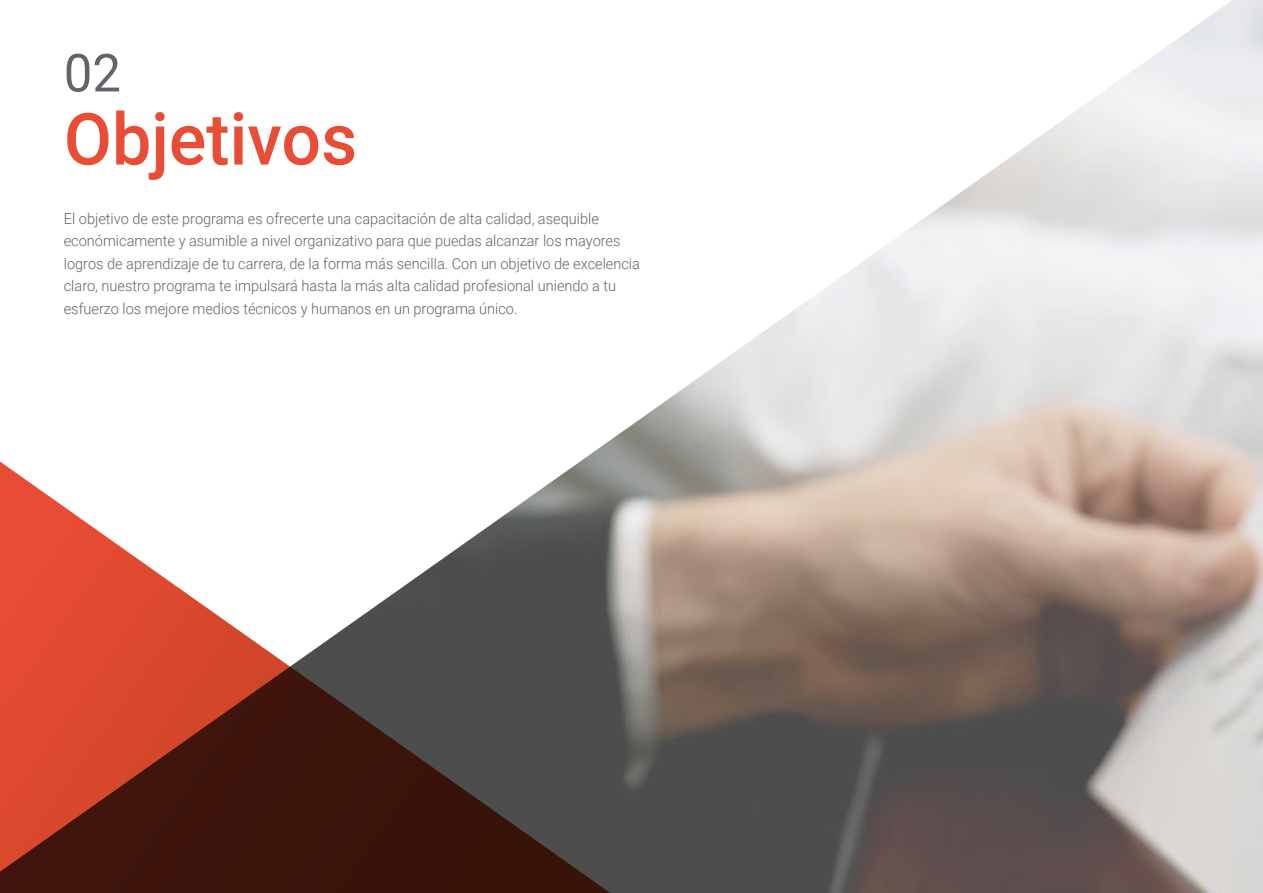
<style>
.page{position:relative;width:1263px;height:893px;background:#fff}
.page>*{position:absolute;margin:0;border:0;box-sizing:border-box;transform-origin:0 0}
.t1{font:500 72px "Roboto";color:#e94d35}
.t2{font:52.5px "Roboto";color:#61646a}
.t3{font:300 15px/22.5px "Roboto";color:#61646a}
</style>
<div class="page">
<img style="left:602px;top:0;width:661px;height:893px">
<svg style="left:0;top:446px;width:640px;height:447px"></svg>
<h2 class="t2" style="left:64px;top:36px;width:59px">02</h2>
<h1 class="t1" style="left:64px;top:89px;width:295px">Objetivos</h1>
<p class="t3" style="left:64px;top:207px;width:578px">El objetivo de este programa es ofrecerte una capacitación de alta calidad, asequible económicamente y asumible a nivel organizativo para que puedas alcanzar los mayores logros de aprendizaje de tu carrera, de la forma más sencilla. Con un objetivo de excelencia claro, nuestro programa te impulsará hasta la más alta calidad profesional uniendo a tu esfuerzo los mejore medios técnicos y humanos en un programa único.</p>
</div>
